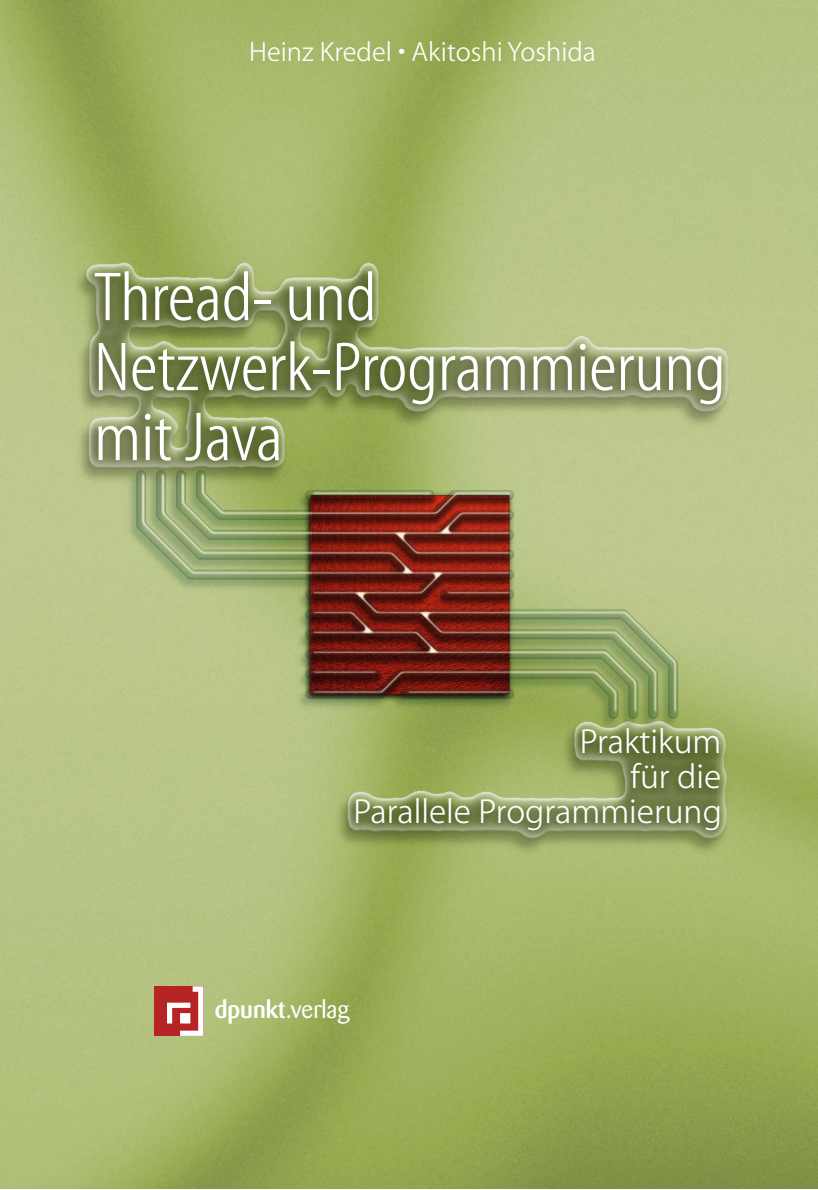
<style>
.page{position:relative;width:818px;height:1190px;background:#fff}
.page>*{position:absolute;margin:0;border:0;box-sizing:border-box;transform-origin:0 0}
.t1{font:70px/70px "Myriad MM 280 400";color:#fff}
.t2{font:35px/35px "Myriad MM 280 600";color:#fff;text-align:right}
.t3{font:28px "Myriad MM 280 600";color:#fff}
.t4{font:24.5px "Barmeno";color:#fff}
.s1{font-weight:500}
</style>
<div class="page">
<img style="left:0;top:0;width:817px;height:1189px">
<div style="left:154px;top:986px;width:49px;height:50px;background:#b62425"></div>
<svg style="left:167px;top:986px;width:36px;height:50px"></svg>
<div style="left:180px;top:1013px;width:10px;height:11px;background:#fff"></div>
<p class="t3" style="left:249px;top:41px;width:348px">Heinz Kredel • Akitoshi Yoshida</p>
<p class="t1" style="left:94px;top:261px;width:632px">Thread- und<br>Netzwerk-Programmierung mit Java</p>
<p class="t2" style="left:353px;top:728px;width:369px">Praktikum<br>für die<br>Parallele Programmierung</p>
<p class="t4" style="left:215px;top:999px;width:136px"><span class="s1">dpunkt</span>.verlag</p>
</div>
